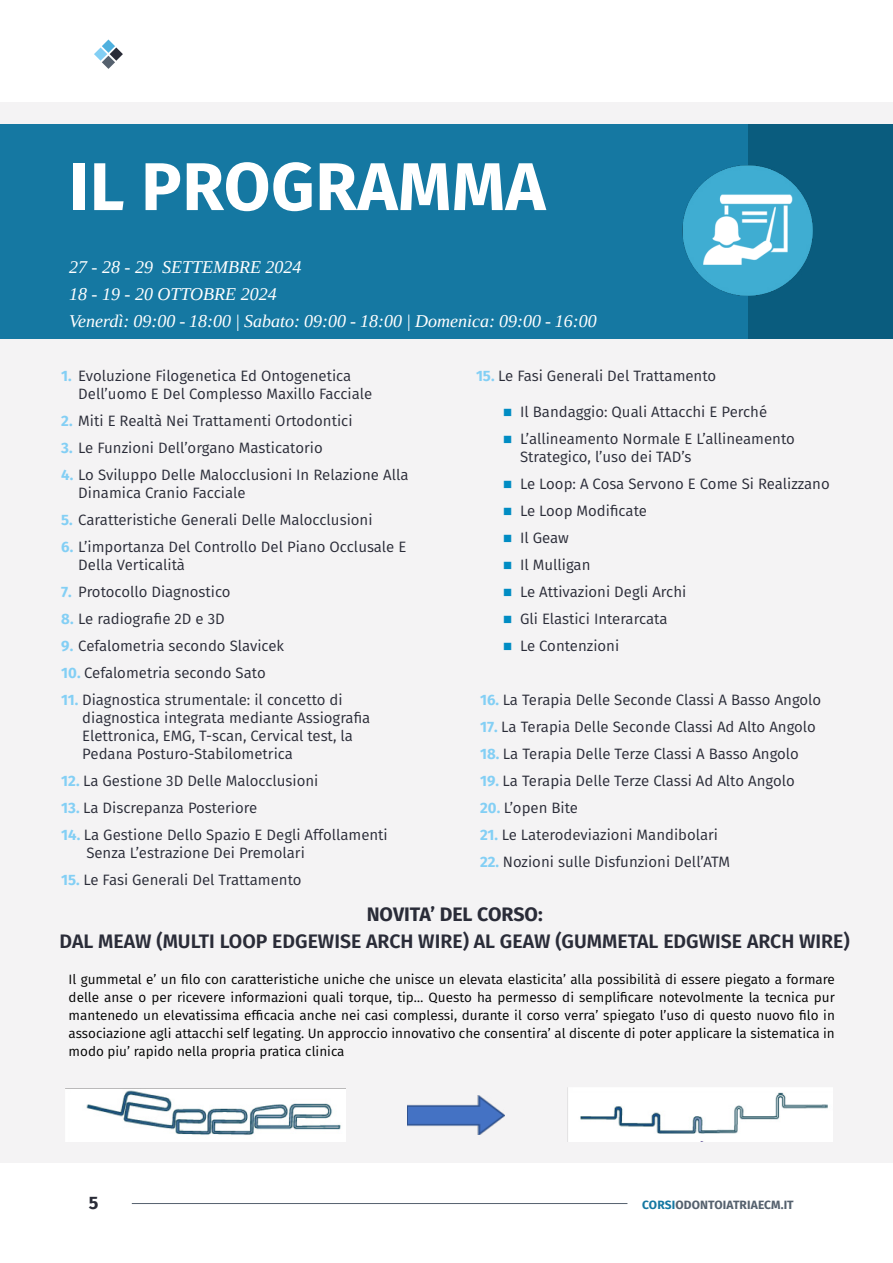
<style>
.page{position:relative;width:893px;height:1263px;background:#fff}
.page>*{position:absolute;margin:0;border:0;box-sizing:border-box;transform-origin:0 0}
.t1{font:700 67.5px "Fira Sans";letter-spacing:.01em;color:#fff}
.t2{font:600 19.5px "Fira Sans";color:#2a2c38}
.t3{font:700 19.5px "Fira Sans";color:#2a2c38}
.t4{font:italic 18px/27px "Liberation Serif";color:#fff}
.t5{font:700 18px "Fira Sans";color:#2a2c38}
.t6{font:15px/18px "Fira Sans";color:#2a2c38}
.t7{font:13.5px/18px "Fira Sans";color:#000;text-align:justify}
.t8{font:700 12px "Fira Sans";letter-spacing:.01em;color:#55616e}
.s1{font-weight:700;color:#83cff4}
.s2{font-family:"Liberation Serif";font-style:italic;color:#008cc3}
.s3{color:#1578a2}
</style>
<div class="page">
<div style="left:0;top:102px;width:893px;height:1060px;background:#f4f3f4"></div>
<div style="left:748px;top:124px;width:145px;height:214px;background:#0a5c7e"></div>
<div style="left:0;top:124px;width:748px;height:214px;background:#1578a2"></div>
<img style="left:682px;top:165px;width:131px;height:131px">
<img style="left:65px;top:1088px;width:280px;height:54px">
<img style="left:407px;top:1095px;width:97px;height:39px">
<img style="left:567px;top:1088px;width:265px;height:54px">
<hr style="left:132px;top:1203px;width:495px;height:1px;background:#55616e">
<svg style="left:94px;top:40px;width:21px;height:29px"></svg>
<img style="left:110px;top:47px;width:13px;height:14px">
<h1 class="t1" style="left:69px;top:130px;width:478px">IL PROGRAMMA</h1>
<p class="t4" style="left:69px;top:253px;width:529px">27 - 28 - 29 SETTEMBRE 2024<br>18 - 19 - 20 OTTOBRE 2024<br>Venerdì: 09:00 - 18:00 | Sabato: 09:00 - 18:00 | Domenica: 09:00 - 16:00</p>
<p class="t6" style="left:78px;top:366px;width:295px;text-indent:-17px"><span class="s1">1.</span> Evoluzione Filogenetica Ed Ontogenetica<br>Dell’uomo E Del Complesso Maxillo Facciale</p>
<p class="t6" style="left:61px;top:411px;width:293px"><span class="s1">2.</span> Miti E Realtà Nei Trattamenti Ortodontici</p>
<p class="t6" style="left:61px;top:438px;width:263px"><span class="s1">3.</span> Le Funzioni Dell’organo Masticatorio</p>
<p class="t6" style="left:78px;top:465px;width:332px;text-indent:-17px"><span class="s1">4.</span> Lo Sviluppo Delle Malocclusioni In Relazione Alla<br>Dinamica Cranio Facciale</p>
<p class="t6" style="left:61px;top:510px;width:313px"><span class="s1">5.</span> Caratteristiche Generali Delle Malocclusioni</p>
<p class="t6" style="left:78px;top:537px;width:329px;text-indent:-17px"><span class="s1">6.</span> L’importanza Del Controllo Del Piano Occlusale E<br>Della Verticalità</p>
<p class="t6" style="left:61px;top:582px;width:171px"><span class="s1">7.</span> Protocollo Diagnostico</p>
<p class="t6" style="left:61px;top:609px;width:165px"><span class="s1">8.</span> Le radiografie 2D e 3D</p>
<p class="t6" style="left:61px;top:636px;width:224px"><span class="s1">9.</span> Cefalometria secondo Slavicek</p>
<p class="t6" style="left:61px;top:663px;width:206px"><span class="s1">10.</span> Cefalometria secondo Sato</p>
<p class="t6" style="left:82px;top:690px;width:290px;text-indent:-21px"><span class="s1">11.</span> Diagnostica strumentale: il concetto di diagnostica integrata mediante Assiografia Elettronica, EMG, T-scan, Cervical test, la Pedana Posturo-Stabilometrica</p>
<p class="t6" style="left:61px;top:771px;width:259px"><span class="s1">12.</span> La Gestione 3D Delle Malocclusioni</p>
<p class="t6" style="left:61px;top:798px;width:198px"><span class="s1">13.</span> La Discrepanza Posteriore</p>
<p class="t6" style="left:86px;top:825px;width:303px;text-indent:-25px"><span class="s1">14.</span> La Gestione Dello Spazio E Degli Affollamenti<br>Senza L’estrazione Dei Premolari</p>
<p class="t6" style="left:61px;top:870px;width:242px"><span class="s1">15.</span> Le Fasi Generali Del Trattamento</p>
<p class="t6" style="left:476px;top:366px;width:242px"><span class="s1">15.</span> Le Fasi Generali Del Trattamento</p>
<p class="t6" style="left:503px;top:402px;width:266px"><span class="s2">■</span> Il Bandaggio: Quali Attacchi E Perché</p>
<p class="t6" style="left:520px;top:429px;width:276px;text-indent:-17px"><span class="s2">■</span> L’allineamento Normale E L’allineamento<br>Strategico, l’uso dei TAD’s</p>
<p class="t6" style="left:503px;top:474px;width:328px"><span class="s2">■</span> Le Loop: A Cosa Servono E Come Si Realizzano</p>
<p class="t6" style="left:503px;top:501px;width:145px"><span class="s2">■</span> Le Loop Modificate</p>
<p class="t6" style="left:503px;top:528px;width:67px"><span class="s2">■</span> Il Geaw</p>
<p class="t6" style="left:503px;top:555px;width:89px"><span class="s2">■</span> Il Mulligan</p>
<p class="t6" style="left:503px;top:582px;width:185px"><span class="s2">■</span> Le Attivazioni Degli Archi</p>
<p class="t6" style="left:503px;top:609px;width:166px"><span class="s2">■</span> Gli Elastici Interarcata</p>
<p class="t6" style="left:503px;top:636px;width:118px"><span class="s2">■</span> Le Contenzioni</p>
<p class="t6" style="left:480px;top:690px;width:343px"><span class="s1">16.</span> La Terapia Delle Seconde Classi A Basso Angolo</p>
<p class="t6" style="left:480px;top:717px;width:337px"><span class="s1">17.</span> La Terapia Delle Seconde Classi Ad Alto Angolo</p>
<p class="t6" style="left:480px;top:744px;width:320px"><span class="s1">18.</span> La Terapia Delle Terze Classi A Basso Angolo</p>
<p class="t6" style="left:480px;top:771px;width:316px"><span class="s1">19.</span> La Terapia Delle Terze Classi Ad Alto Angolo</p>
<p class="t6" style="left:480px;top:798px;width:99px"><span class="s1">20.</span> L’open Bite</p>
<p class="t6" style="left:480px;top:825px;width:240px"><span class="s1">21.</span> Le Laterodeviazioni Mandibolari</p>
<p class="t6" style="left:480px;top:852px;width:252px"><span class="s1">22.</span> Nozioni sulle Disfunzioni Dell’ATM</p>
<h2 class="t3" style="left:367px;top:898px;width:178px">NOVITA’ DEL CORSO:</h2>
<h2 class="t2" style="left:60px;top:925px;width:792px">DAL MEAW (MULTI LOOP EDGEWISE ARCH WIRE) AL GEAW (GUMMETAL EDGWISE ARCH WIRE)</h2>
<p class="t7" style="left:69px;top:970px;width:768px">Il gummetal e’ un filo con caratteristiche uniche che unisce un elevata elasticita’ alla possibilità di essere piegato a formare delle anse o per ricevere informazioni quali torque, tip… Questo ha permesso di semplificare notevolmente la tecnica pur mantenedo un elevatissima efficacia anche nei casi complessi, durante il corso verra’ spiegato l’uso di questo nuovo filo in associazione agli attacchi self legating. Un approccio innovativo che consentira’ al discente di poter applicare la sistematica in modo piu’ rapido nella propria pratica clinica</p>
<p class="t5" style="left:89px;top:1188px;width:11px">5</p>
<p class="t8" style="left:642px;top:1195px;width:153px"><span class="s3">CORSI</span>ODONTOIATRIAECM.IT</p>
</div>
